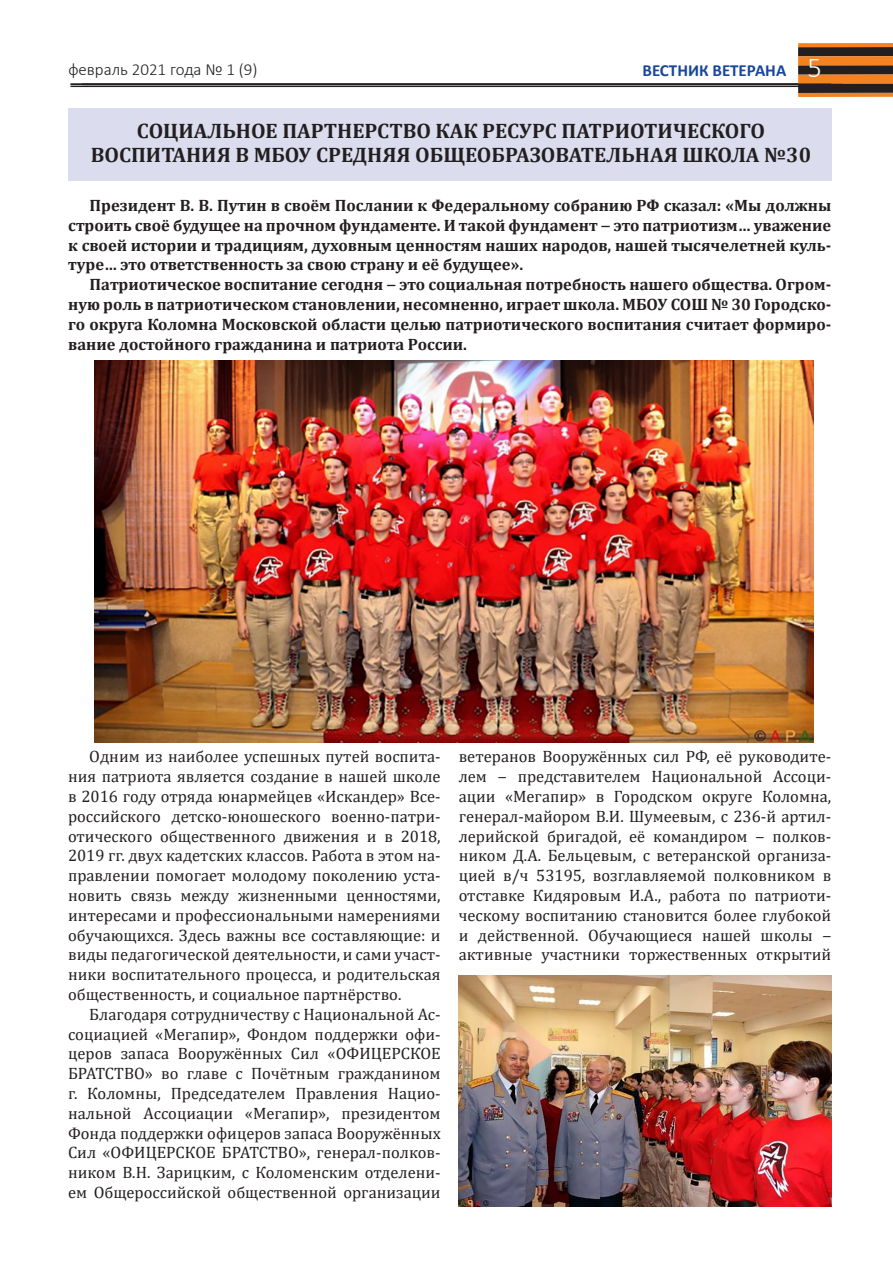
<style>
.page{position:relative;width:893px;height:1263px;background:#fff}
.page>*{position:absolute;margin:0;border:0;box-sizing:border-box;transform-origin:0 0}
.Заголовок{font:700 21px "Cambria";color:#231f20}
.t1{font:300 16.95px "Calibri";color:#231f20}
.t2{font:700 16.95px "Calibri";color:#18469d}
.Основной{font:16.5px/19.8px "Cambria";color:#231f20;text-align:justify}
.Основной-2{font:700 16.5px/19.8px "Cambria";color:#231f20;text-align:justify}
.s1{font-weight:300;font-size:28.65px;color:#fff}
</style>
<div class="page">
<hr style="left:71px;top:83px;width:760px;height:2px;background:#231f20">
<svg style="left:798px;top:43px;width:95px;height:4px"></svg>
<div style="left:798px;top:47px;width:95px;height:9px;background:#231f20"></div>
<div style="left:798px;top:56px;width:95px;height:10px;background:#f58220"></div>
<div style="left:798px;top:65px;width:95px;height:10px;background:#231f20"></div>
<div style="left:798px;top:75px;width:95px;height:9px;background:#f58220"></div>
<div style="left:798px;top:84px;width:95px;height:9px;background:#231f20"></div>
<svg style="left:798px;top:93px;width:95px;height:4px"></svg>
<hr style="left:71px;top:86px;width:760px;height:1px;background:#231f20">
<div style="left:68px;top:108px;width:764px;height:72px;background:#dbddef"></div>
<img style="left:94px;top:360px;width:719px;height:382px">
<img style="left:459px;top:975px;width:372px;height:231px">
<p class="t1" style="left:68px;top:59px;width:191px">февраль 2021 года № 1 (9)</p>
<p class="t2" style="left:642px;top:58px;width:192px">ВЕСТНИК ВЕТЕРАНА <span class="s1">55</span></p>
<p class="Заголовок" style="left:137px;top:116px;width:630px">СОЦИАЛЬНОЕ ПАРТНЕРСТВО КАК РЕСУРС ПАТРИОТИЧЕСКОГО</p>
<p class="Заголовок" style="left:91px;top:140px;width:722px">ВОСПИТАНИЯ В МБОУ СРЕДНЯЯ ОБЩЕОБРАЗОВАТЕЛЬНАЯ ШКОЛА №30</p>
<p class="Основной-2" style="left:68px;top:195px;width:764px;text-indent:21px">Президент В. В. Путин в своём Послании к Федеральному собранию РФ сказал: «Мы должны строить своё будущее на прочном фундаменте. И такой фундамент ‒ это патриотизм… уважение к своей истории и традициям, духовным ценностям наших народов, нашей тысячелетней куль&shy;туре… это ответственность за свою страну и её будущее».</p>
<p class="Основной-2" style="left:68px;top:274px;width:764px;text-indent:21px">Патриотическое воспитание сегодня ‒ это социальная потребность нашего общества. Огром&shy;ную роль в патриотическом становлении, несомненно, играет школа. МБОУ СОШ № 30 Городско&shy;го округа Коломна Московской области целью патриотического воспитания считает формиро&shy;вание достойного гражданина и патриота России.</p>
<p class="Основной" style="left:68px;top:747px;width:374px;text-indent:21px">Одним из наиболее успешных путей воспита&shy;ния патриота является создание в нашей школе в 2016 году отряда юнармейцев «Искандер» Все&shy;российского детско-юношеского военно-патри&shy;отического общественного движения и в 2018, 2019 гг. двух кадетских классов. Работа в этом на&shy;правлении помогает молодому поколению уста&shy;новить связь между жизненными ценностями, интересами и профессиональными намерениями обучающихся. Здесь важны все составляющие: и виды педагогической деятельности, и сами участ&shy;ники воспитательного процесса, и родительская общественность, и социальное партнёрство.</p>
<p class="Основной" style="left:68px;top:1004px;width:374px;text-indent:21px">Благодаря сотрудничеству с Национальной Ас&shy;социацией «Мегапир», Фондом поддержки офи&shy;церов запаса Вооружённых Сил «ОФИЦЕРСКОЕ БРАТСТВО» во главе с Почётным гражданином г. Коломны, Председателем Правления Нацио&shy;нальной Ассоциации «Мегапир», президентом Фонда поддержки офицеров запаса Вооружённых Сил «ОФИЦЕРСКОЕ БРАТСТВО», генерал-полков&shy;ником В.Н. Зарицким, с Коломенским отделени&shy;ем Общероссийской общественной организации</p>
<p class="Основной" style="left:459px;top:747px;width:374px">ветеранов Вооружённых сил РФ, её руководите&shy;лем ‒ представителем Национальной Ассоци&shy;ации «Мегапир» в Городском округе Коломна, генерал-майором В.И. Шумеевым, с 236-й артил&shy;лерийской бригадой, её командиром ‒ полков&shy;ником Д.А. Бельцевым, с ветеранской организа&shy;цией в/ч 53195, возглавляемой полковником в отставке Кидяровым И.А., работа по патриоти&shy;ческому воспитанию становится более глубокой и действенной. Обучающиеся нашей школы ‒ активные участники торжественных открытий</p>
</div>
